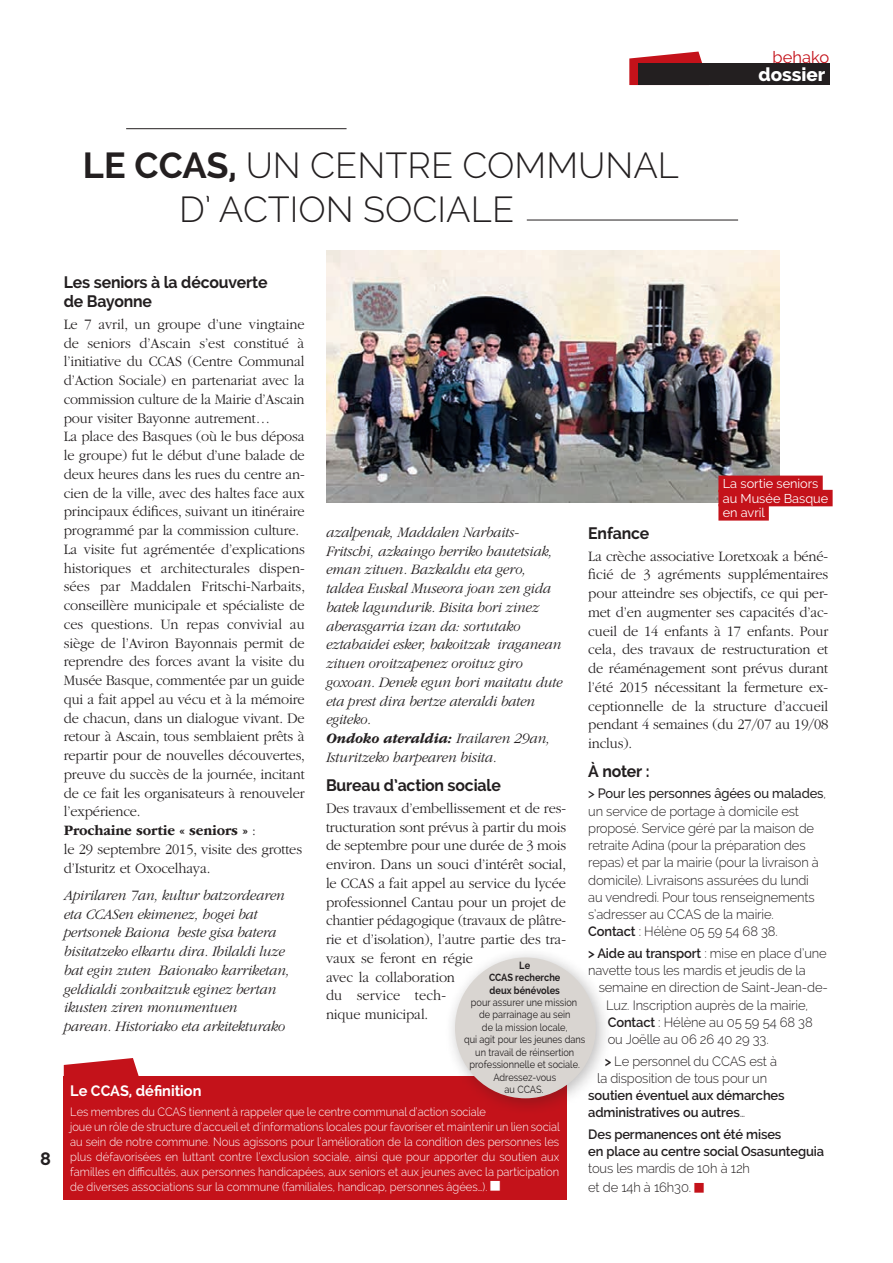
<style>
.page{position:relative;width:893px;height:1263px;background:#fff}
.page>*{position:absolute;margin:0;border:0;box-sizing:border-box;transform-origin:0 0}
.t1{font:300 36px/44.4px "Raleway";color:#231f20}
.t2{font:800 18.75px "Raleway";color:#fff}
.t3{font:700 18px "Raleway";color:#231f20}
.t4{font:700 16.5px/19.5px "Raleway";letter-spacing:-.01em;color:#231f20;scale:.96 1}
.t5{font:16.5px "Raleway";color:#c4121a}
.t6{font:300 15px/18.8px "ITC Garamond Std";letter-spacing:-.01em;color:#231f20;scale:.96 1}
.t7{font:italic 300 15px/18.8px "ITC Garamond Std";letter-spacing:-.01em;color:#231f20;scale:.96 1}
.t8{font:700 15px "Raleway";color:#fff}
.t9{font:300 13.5px/17.2px "Raleway";letter-spacing:-.01em;color:#231f20;scale:.96 1}
.t10{font:600 13.5px/17.2px "Raleway";letter-spacing:-.01em;color:#231f20;scale:.96 1}
.t11{font:12.75px/14.2px "Raleway";color:#fff}
.t12{font:300 12px/15px "Raleway";color:#fff;scale:.92 1}
.t13{font:10.35px/12.5px "Raleway";color:#231f20;text-align:center;scale:.89 1}
.t14{font:700 10.35px/12.5px "Raleway";color:#231f20;text-align:center;scale:.89 1}
.s1{font-weight:700}
.s2{font-weight:500}
.s3{font-weight:600}
.s4{font-weight:300}
.s5{color:#c4121a}
</style>
<div class="page">
<hr style="left:126px;top:128px;width:221px;height:1px;background:#231f20">
<hr style="left:527px;top:220px;width:211px;height:1px;background:#231f20">
<svg style="left:64px;top:1058px;width:75px;height:18px"></svg>
<div style="left:64px;top:1076px;width:503px;height:123px;background:#c4121a"></div>
<img style="left:326px;top:251px;width:453px;height:251px">
<div style="left:718px;top:476px;width:105px;height:16px;background:#c4121a"></div>
<div style="left:718px;top:490px;width:115px;height:16px;background:#c4121a"></div>
<div style="left:718px;top:504px;width:51px;height:17px;background:#c4121a"></div>
<div style="left:444px;top:947px;width:169px;height:168px;background:#231f20;opacity:.3"></div>
<div style="left:455px;top:957px;width:141px;height:141px;background:#d9d5d1;border-radius:50%"></div>
<svg style="left:629px;top:52px;width:80px;height:33px"></svg>
<div style="left:638px;top:64px;width:191px;height:21px;background:#231f20"></div>
<p class="t5" style="left:773px;top:47px;width:58px">behako</p>
<p class="t2" style="left:758px;top:63px;width:68px">dossier</p>
<h1 class="t1" style="left:179px;top:142px;width:478px;text-indent:-96px"><span class="s1">le CCAS,</span> un centre comm unal d’ act</h1>
<h1 class="t1" style="left:290px;top:187px;width:221px">ion sociaLE</h1>
<p class="t3" style="left:40px;top:1148px;width:12px">8</p>
<p class="t4" style="left:64px;top:272px;width:214px">Les seniors à la découverte de Bayonne</p>
<p class="t6" style="left:64px;top:315px;width:253px">Le 7 avril, un groupe d’une vingtaine de seniors d’Ascain s’est constitué à l’initiative du CCAS (Centre Communal d’Action Sociale) en partenariat avec la commission culture de la Mairie d’Ascain pour visiter Bayonne autrement…<br>La place des Basques (où le bus déposa le groupe) fut le début d’une balade de deux heures dans les rues du centre an&shy;cien de la ville, avec des haltes face aux principaux édifices, suivant un itinéraire programmé par la commission culture.<br>La visite fut agrémentée d’explications historiques et architecturales dispen&shy;sées par Maddalen Fritschi-Narbaits, conseillère municipale et spécialiste de ces questions. Un repas convivial au siège de l’Aviron Bayonnais permit de reprendre des forces avant la visite du Musée Basque, commentée par un guide qui a fait appel au vécu et à la mémoire de chacun, dans un dialogue vivant. De retour à Ascain, tous semblaient prêts à repartir pour de nouvelles découvertes, preuve du succès de la journée, incitant de ce fait les organisateurs à renouveler l’expérience.<br><span class="s1">Prochaine sortie « seniors »</span> :<br>le 29 septembre 2015, visite des grottes d’Isturitz et Oxocelhaya.</p>
<p class="t7" style="left:64px;top:886px;width:237px">Apirilaren 7an, kultur batzordearen eta CCASen ekimenez, hogei bat pertsonek Baiona beste gisa batera bisitatzeko elkartu dira. Ibilaldi luze bat egin zuten Baionako karriketan, geldialdi zonbaitzuk eginez bertan ikusten ziren monumentuen<br>parean. Historiako eta arkitekturako</p>
<p class="t11" style="left:723px;top:477px;width:107px">La sortie seniors au Musée Basque en avril</p>
<p class="t7" style="left:326px;top:523px;width:248px">azalpenak, Maddalen Narbaits-Fritschi, azkaingo herriko hautetsiak, eman zituen. Bazkaldu eta gero, taldea Euskal Museora joan zen gida batek lagundurik. Bisita hori zinez aberasgarria izan da: sortutako eztabaidei esker, bakoitzak iraganean zituen oroitzapenez oroituz giro goxoan. Denek egun hori maitatu dute eta prest dira bertze ateraldi baten egiteko.<br><span class="s1">Ondoko ateraldia:</span> Irailaren 29an, Isturitzeko harpearen bisita.</p>
<p class="t4" style="left:326px;top:776px;width:184px">Bureau d’action sociale</p>
<p class="t6" style="left:326px;top:799px;width:252px">Des travaux d’embellissement et de res&shy;tructuration sont prévus à partir du mois de septembre pour une durée de 3 mois environ. Dans un souci d’intérêt social, le CCAS a fait appel au service du lycée professionnel Cantau pour un projet de chantier pédagogique (travaux de plâtre&shy;rie et d’isolation), l’autre partie des tra&shy;vaux se feront en régie<br>avec la collaboration<br>du service tech-<br>nique municipal.</p>
<p class="t4" style="left:588px;top:523px;width:65px">Enfance</p>
<p class="t6" style="left:588px;top:547px;width:252px;text-align:justify">La crèche associative Loretxoak a béné&shy;ficié de 3 agréments supplémentaires pour atteindre ses objectifs, ce qui per&shy;met d’en augmenter ses capacités d’ac&shy;cueil de 14 enfants à 17 enfants. Pour cela, des travaux de restructuration et de réaménagement sont prévus durant l’été 2015 nécessitant la fermeture ex&shy;ceptionnelle de la structure d’accueil pendant 4 semaines (du 27/07 au 19/08 inclus).</p>
<p class="t4" style="left:588px;top:762px;width:66px">À noter :</p>
<p class="t9" style="left:588px;top:785px;width:249px"><span class="s2">&gt; Pour les personnes âgées ou malades</span>, un service de portage à domicile est proposé. Service géré par la maison de retraite Adina (pour la préparation des repas) et par la mairie (pour la livraison à domicile). Livraisons assurées du lundi au vendredi. Pour tous renseignements s’adresser au CCAS de la mairie.<br><span class="s3">Contact</span> : Hélène 05 59 54 68 38.</p>
<p class="t9" style="left:588px;top:944px;width:250px"><span class="s3">&gt; Aide au transport</span> : mise en place d’une navette tous les mardis et jeudis de la</p>
<p class="t9" style="left:606px;top:979px;width:233px;text-indent:-8px">semaine en direction de Saint-Jean-de-Luz. I nscription auprès de la mairie, <span class="s3">Contact</span> : Hélène au 05 59 54 68 38 ou Joëlle au 06 26 40 29 33.</p>
<p class="t9" style="left:597px;top:1052px;width:189px;text-indent:8px"><span class="s3">&gt;</span> Le personnel du CCAS est à la disposition de tous pour un</p>
<p class="t10" style="left:588px;top:1087px;width:206px">soutien éventuel aux démarches administratives ou autres<span class="s4">…</span></p>
<p class="t10" style="left:588px;top:1125px;width:247px">Des permanences ont été mises<br>en place au centre social Osasunteguia</p>
<p class="t9" style="left:588px;top:1159px;width:170px;line-height:18.8px">tous les mardis de 10h à 12h et de 14h à 16h30. <span class="s5">■</span></p>
<p class="t14" style="left:489px;top:959px;width:82px">Le<br>CCAS recherche deux bénévoles</p>
<p class="t13" style="left:464px;top:996px;width:138px">pour assurer une mission<br>de parrainage au sein<br>de la mission locale,<br>qui agit pour les jeunes dans un travail de réinsertion professionnelle et sociale.<br>Adressez-vous<br>au CCAS.</p>
<p class="t8" style="left:70px;top:1082px;width:133px">Le CCAS, définition</p>
<p class="t12" style="left:70px;top:1104px;width:534px">Les membres du CCAS tiennent à rappeler que le centre communal d’action sociale<br>joue un rôle de structure d’accueil et d’informations locales pour favoriser et maintenir un lien social au sein de notre commune. N ous agissons pour l’amélioration de la condition des personnes les plus défavorisées en luttant contre l’exclusion sociale, ainsi que pour apporter du soutien aux familles en difficultés, aux personnes handicapées, aux seniors et aux jeunes avec la participation de diverses associations sur la commune (familiales, handicap, personnes âgées…). ■</p>
</div>
